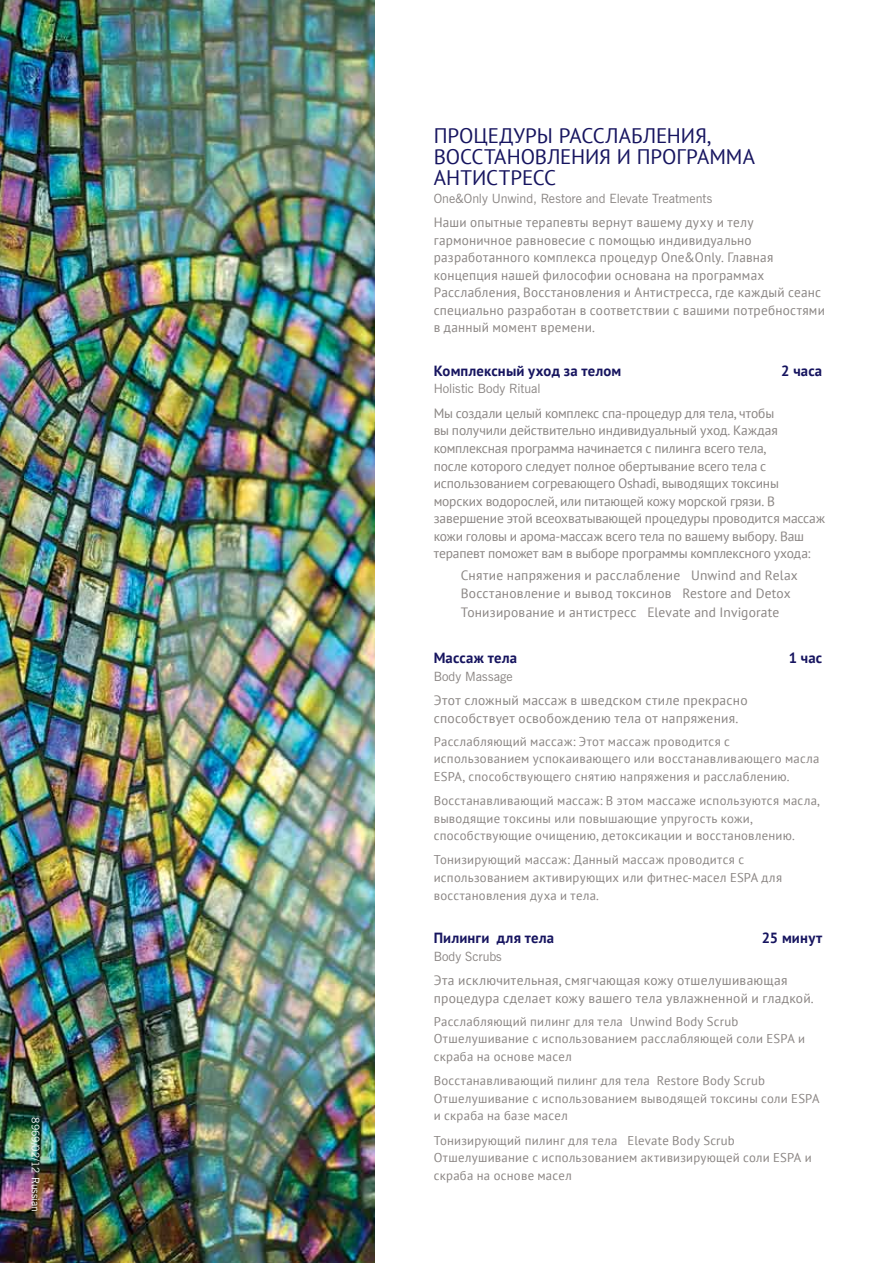
<style>
.page{position:relative;width:893px;height:1263px;background:#fff}
.page>*{position:absolute;margin:0;border:0;box-sizing:border-box;transform-origin:0 0}
.t1{font:21px/21px "PT Sans";letter-spacing:-.005em;color:#16145f}
.t2{font:700 14.7px "PT Sans";letter-spacing:.01em;color:#16145f}
.t3{font:13.5px/17.5px "PT Sans";letter-spacing:.015em;color:#8a8583}
.t4{font:13.5px/17.5px "PT Sans";letter-spacing:-.015em;color:#8a8583}
.t5{font:12.75px/17.5px "PT Sans";letter-spacing:.02em;color:#8a8583}
.t6{font:12.75px "News Gothic BT";color:#8a8583}
.t7{font:10.5px "News Gothic BT";color:#fff}
</style>
<div class="page">
<img style="left:0;top:0;width:374px;height:1263px">
<p class="t7" style="left:42px;top:1117px;width:96px;rotate:90deg">8969/02/12 Russian</p>
<h1 class="t1" style="left:434px;top:125px;width:323px">ПРОЦЕДУРЫ РАССЛАБЛЕНИЯ,<br>ВОССТАНОВЛЕНИЯ И ПРОГРАММА<br>АНТИСТРЕСС</h1>
<p class="t6" style="left:434px;top:190px;width:280px">One&amp;Only Unwind, Restore and Elevate Treatments</p>
<p class="t3" style="left:434px;top:213px;width:393px">Наши опытные терапевты вернут вашему духу и телу гармоничное равновесие с помощью индивидуально разработанного комплекса процедур One&amp;Only. Главная концепция нашей философии основана на программах Расслабления, Восстановления и Антистресса, где каждый сеанс специально разработан в соответствии с вашими потребностями в данный момент времени.</p>
<p class="t2" style="left:434px;top:361px;width:189px">Комплексный уход за телом</p>
<p class="t2" style="left:781px;top:361px;width:42px">2 часа</p>
<p class="t6" style="left:434px;top:381px;width:108px">Holistic Body Ritual</p>
<p class="t4" style="left:434px;top:404px;width:393px">Мы создали целый комплекс спа-процедур для тела, чтобы<br>вы получили действительно индивидуальный уход. Каждая комплексная программа начинается с пилинга всего тела,<br>после которого следует полное обертывание всего тела с использованием согревающего Oshadi, выводящих токсины морских водорослей, или питающей кожу морской грязи. В завершение этой всеохватывающей процедуры проводится массаж кожи головы и арома-массаж всего тела по вашему выбору. Ваш терапевт поможет вам в выборе программы комплексного ухода:</p>
<p class="t3" style="left:461px;top:566px;width:339px;line-height:18.5px">Снятие напряжения и расслабление Unwind and Relax<br>Восстановление и вывод токсинов Restore and Detox<br>Тонизирование и антистресс Elevate and Invigorate</p>
<p class="t2" style="left:434px;top:648px;width:85px">Массаж тела</p>
<p class="t2" style="left:789px;top:648px;width:35px">1 час</p>
<p class="t6" style="left:434px;top:668px;width:80px">Body Massage</p>
<p class="t3" style="left:434px;top:691px;width:315px">Этот сложный массаж в шведском стиле прекрасно способствует освобождению тела от напряжения.</p>
<p class="t5" style="left:434px;top:732px;width:387px">Расслабляющий массаж: Этот массаж проводится с использованием успокаивающего или восстанавливающего масла<br>ESPA, способствующего снятию напряжения и расслаблению.</p>
<p class="t5" style="left:434px;top:791px;width:387px">Восстанавливающий массаж: В этом массаже используются масла, выводящие токсины или повышающие упругость кожи, способствующие очищению, детоксикации и восстановлению.</p>
<p class="t5" style="left:434px;top:851px;width:350px">Тонизирующий массаж: Данный массаж проводится с использованием активирующих или фитнес-масел ESPA для восстановления духа и тела.</p>
<p class="t2" style="left:434px;top:928px;width:122px">Пилинги для тела</p>
<p class="t2" style="left:762px;top:928px;width:62px">25 минут</p>
<p class="t6" style="left:434px;top:948px;width:70px">Body Scrubs</p>
<p class="t3" style="left:434px;top:971px;width:382px">Эта исключительная, смягчающая кожу отшелушивающая процедура сделает кожу вашего тела увлажненной и гладкой.</p>
<p class="t5" style="left:434px;top:1012px;width:373px">Расслабляющий пилинг для тела Unwind Body Scrub<br>Отшелушивание с использованием расслабляющей соли ESPA и скраба на основе масел</p>
<p class="t5" style="left:434px;top:1072px;width:387px">Восстанавливающий пилинг для тела Restore Body Scrub<br>Отшелушивание с использованием выводящей токсины соли ESPA и скраба на базе масел</p>
<p class="t5" style="left:434px;top:1131px;width:380px">Тонизирующий пилинг для тела Elevate Body Scrub<br>Отшелушивание с использованием активизирующей соли ESPA и скраба на основе масел</p>
</div>
